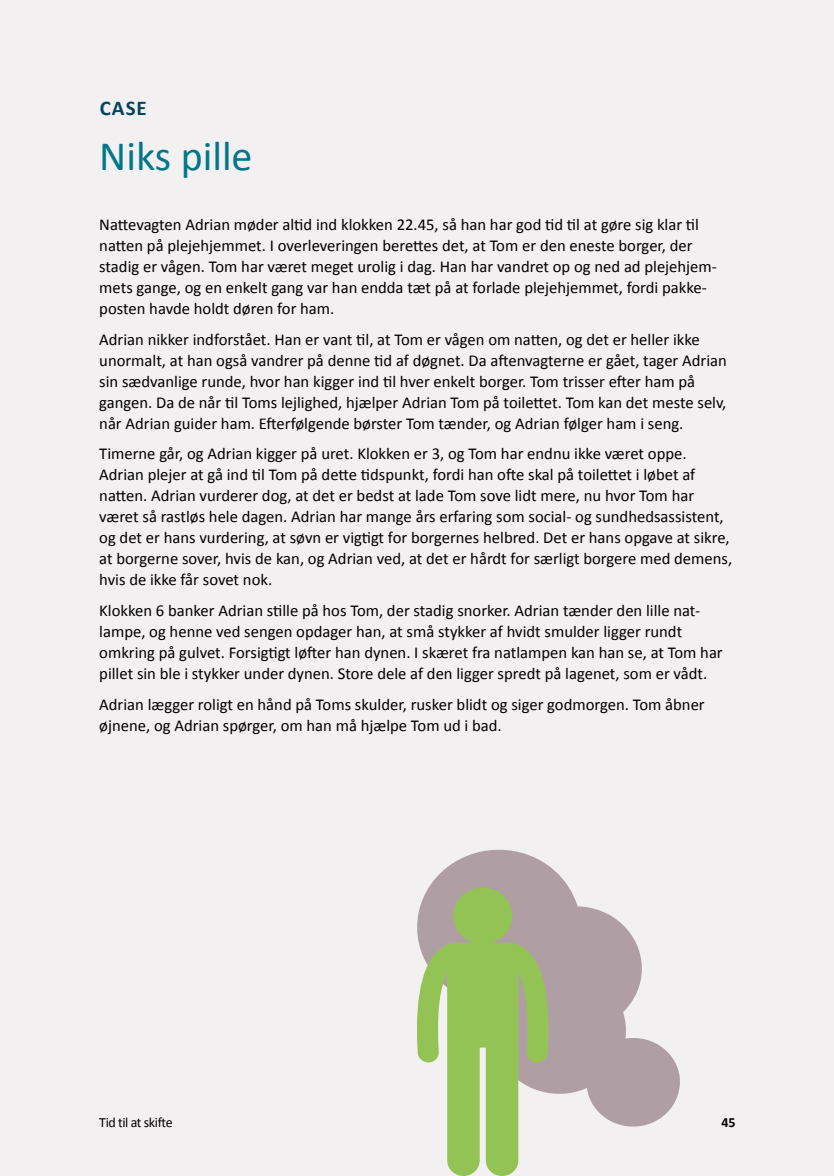
<style>
.page{position:relative;width:834px;height:1176px;background:#fff}
.page>*{position:absolute;margin:0;border:0;box-sizing:border-box;transform-origin:0 0}
.CASE_tekst{font:42px "Calibri";color:#00778a}
._07_CASE_overskrift{font:700 21px "Calibri";color:#02465a}
._05_Brød{font:16.62px/21px "Calibri";color:#000}
.t1{font:14px "Calibri";letter-spacing:-.03em;color:#000}
.t2{font:700 14px "Calibri";color:#000}
</style>
<div class="page">
<div style="left:0;top:0;width:833px;height:1176px;background:#f3f0f1"></div>
<svg style="left:417px;top:849px;width:263px;height:278px;fill:#af9fa4"></svg>
<svg style="left:417px;top:942px;width:131px;height:234px"></svg>
<div style="left:453px;top:887px;width:59px;height:57px;background:#94c355;border-radius:50%"></div>
<p class="_07_CASE_overskrift" style="left:100px;top:93px;width:49px">CASE</p>
<p class="CASE_tekst" style="left:99px;top:127px;width:155px">Niks pille</p>
<p class="_05_Brød" style="left:99px;top:213px;width:619px">Nattevagten Adrian møder altid ind klokken 22.45, så han har god tid til at gøre sig klar til natten på plejehjemmet. I overleveringen berettes det, at Tom er den eneste borger, der stadig er vågen. Tom har været meget urolig i dag. Han har vandret op og ned ad plejehjem&shy;mets gange, og en enkelt gang var han endda tæt på at forlade plejehjemmet, fordi pakke&shy;posten havde holdt døren for ham.</p>
<p class="_05_Brød" style="left:99px;top:328px;width:629px">Adrian nikker indforstået. Han er vant til, at Tom er vågen om natten, og det er heller ikke unormalt, at han også vandrer på denne tid af døgnet. Da aftenvagterne er gået, tager Adrian sin sædvanlige runde, hvor han kigger ind til hver enkelt borger. Tom trisser efter ham på gangen. Da de når til Toms lejlighed, hjælper Adrian Tom på toilettet. Tom kan det meste selv, når Adrian guider ham. Efterfølgende børster Tom tænder, og Adrian følger ham i seng.</p>
<p class="_05_Brød" style="left:99px;top:443px;width:634px">Timerne går, og Adrian kigger på uret. Klokken er 3, og Tom har endnu ikke været oppe.<br>Adrian plejer at gå ind til Tom på dette tidspunkt, fordi han ofte skal på toilettet i løbet af natten. Adrian vurderer dog, at det er bedst at lade Tom sove lidt mere, nu hvor Tom har været så rastløs hele dagen. Adrian har mange års erfaring som social- og sundhedsassistent, og det er hans vurdering, at søvn er vigtigt for borgernes helbred. Det er hans opgave at sikre, at borgerne sover, hvis de kan, og Adrian ved, at det er hårdt for særligt borgere med demens, hvis de ikke får sovet nok.</p>
<p class="_05_Brød" style="left:99px;top:599px;width:625px">Klokken 6 banker Adrian stille på hos Tom, der stadig snorker. Adrian tænder den lille nat&shy;lampe, og henne ved sengen opdager han, at små stykker af hvidt smulder ligger rundt omkring på gulvet. Forsigtigt løfter han dynen. I skæret fra natlampen kan han se, at Tom har pillet sin ble i stykker under dynen. Store dele af den ligger spredt på lagenet, som er vådt.</p>
<p class="_05_Brød" style="left:99px;top:693px;width:607px">Adrian lægger roligt en hånd på Toms skulder, rusker blidt og siger godmorgen. Tom åbner øjnene, og Adrian spørger, om han må hjælpe Tom ud i bad.</p>
<p class="t1" style="left:99px;top:1112px;width:75px">Tid til at skifte</p>
<p class="t2" style="left:721px;top:1112px;width:15px">45</p>
</div>
